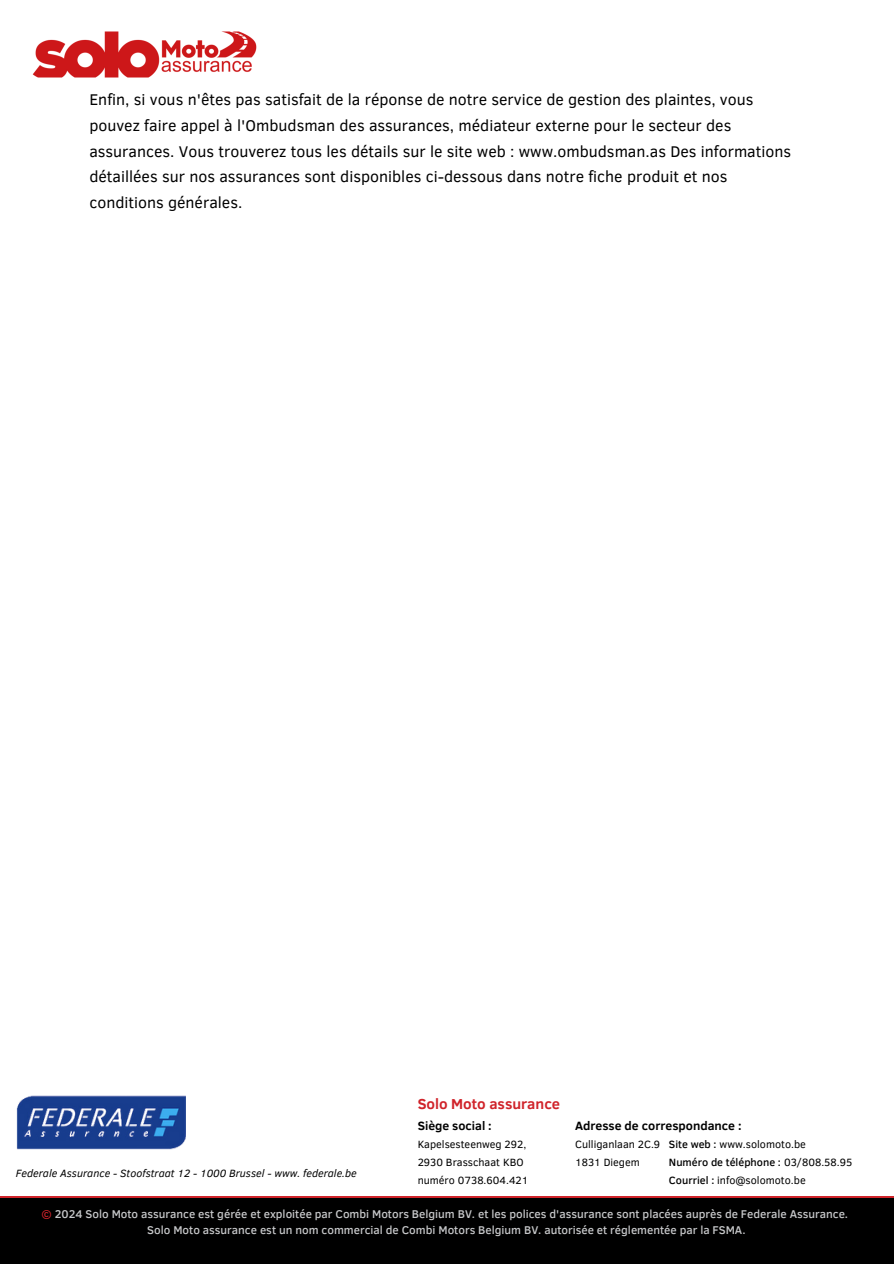
<style>
.page{position:relative;width:894px;height:1264px;background:#fff}
.page>*{position:absolute;margin:0;border:0;box-sizing:border-box;transform-origin:0 0}
.t1{font:15.9px/25.8px "Clear Sans";color:#000}
.t2{font:700 14.85px "Clear Sans";color:#d0232a}
.t3{font:700 12.3px "Clear Sans";color:#000}
.t4{font:500 11.55px/15.5px "Clear Sans";color:#c7c8ca;text-align:center}
.t5{font:10.8px/18px "Clear Sans";color:#000}
.t6{font:italic 10.8px "Clear Sans";color:#000}
.t7{font:500 10.8px "Clear Sans";color:#000}
.s1{font-weight:500}
.s2{font-weight:400}
.s3{color:#d0232a}
</style>
<div class="page">
<div style="left:0;top:1195px;width:893px;height:50px;background:#d0232a"></div>
<div style="left:0;top:1197px;width:893px;height:66px;background:#000"></div>
<img style="left:32px;top:31px;width:225px;height:47px">
<img style="left:16px;top:1095px;width:170px;height:54px">
<p class="t1" style="left:89px;top:85px;width:703px">Enfin, si vous n'êtes pas satisfait de la réponse de notre service de gestion des plaintes, vous pouvez faire appel à l'Ombudsman des assurances, médiateur externe pour le secteur des assurances. Vous trouverez tous les détails sur le site web : www.ombudsman.as Des informations détaillées sur nos assurances sont disponibles ci-dessous dans notre fiche produit et nos conditions générales.</p>
<h1 class="t6" style="left:16px;top:1165px;width:342px">Federale Assurance - Stoofstraat 12 - 1000 Brussel - www. federale.be</h1>
<h3 class="t2" style="left:417px;top:1093px;width:144px">Solo Moto assurance</h3>
<p class="t3" style="left:417px;top:1116px;width:76px">Siège social :</p>
<p class="t3" style="left:575px;top:1117px;width:168px">Adresse de correspondance :</p>
<p class="t5" style="left:417px;top:1134px;width:112px">Kapelsesteenweg 292,<br>2930 Brasschaat KBO numéro 0738.604.421</p>
<h3 class="t5" style="left:668px;top:1134px;width:138px"><span class="s1">Site web :</span> www.solomoto.be</h3>
<h3 class="t7" style="left:668px;top:1154px;width:185px">Numéro de téléphone : <span class="s2">03/808.58.95</span></h3>
<p class="t5" style="left:668px;top:1170px;width:138px"><span class="s1">Courriel :</span> info@solomoto.be</p>
<p class="t5" style="left:575px;top:1134px;width:87px">Culliganlaan 2C.9</p>
<p class="t5" style="left:575px;top:1152px;width:66px">1831 Diegem</p>
<p class="t4" style="left:41px;top:1205px;width:808px"><span class="s3">©</span> 2024 Solo Moto assurance est gérée et exploitée par Combi Motors Belgium BV. et les polices d'assurance sont placées auprès de Federale Assurance.<br>Solo Moto assurance est un nom commercial de Combi Motors Belgium BV. autorisée et réglementée par la FSMA.</p>
</div>
